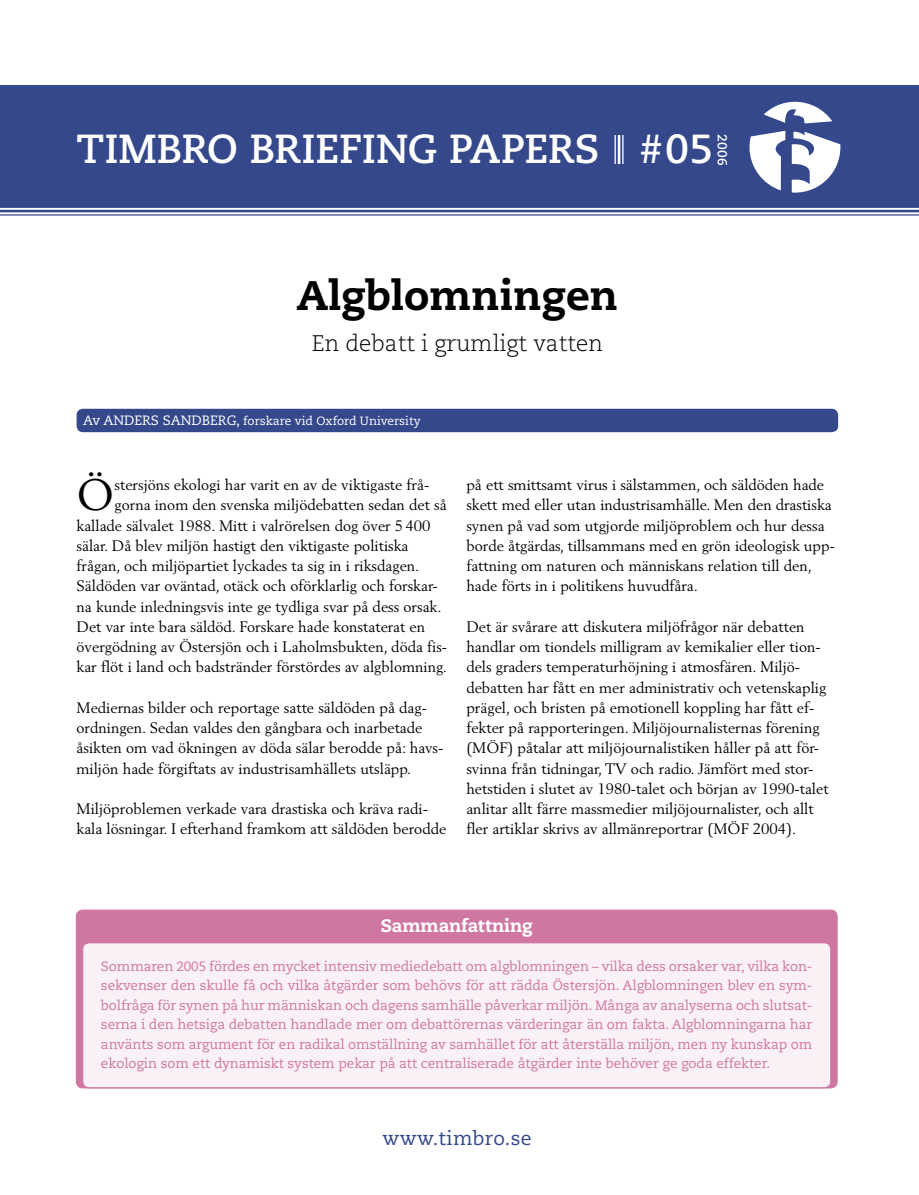
<style>
.page{position:relative;width:919px;height:1195px;background:#fff}
.page>*{position:absolute;margin:0;border:0;box-sizing:border-box;transform-origin:0 0}
.brödtext__Berling_10_13_5{font:43.5px "Berling";color:#000}
.rubrik__Artikel{font:800 41.25px "Caecilia";color:#000}
.t1{font:700 40.5px "Caecilia";letter-spacing:-.005em;color:#fff}
.rubrik__Artikel_Under{font:300 22.5px "Caecilia";color:#000}
.t2{font:19.5px "Caecilia";letter-spacing:.02em;color:#35488b}
.t3{font:800 18px "Caecilia";letter-spacing:-.01em;color:#fff}
.brödtext__Berling_10_13_5-2{font:15px/20.2px "Berling";color:#000}
.t4{font:13.5px/19.5px "Caecilia";letter-spacing:-.005em;color:#d076a2;text-align:justify}
.t5{font:700 13.05px "Caecilia";color:#fff}
.t6{font:12px "Caecilia";color:#fff}
.s1{font-size:13.5px}
</style>
<div class="page">
<div style="left:76px;top:909px;width:761px;height:179px;background:#d076a2"></div>
<div style="left:82px;top:942px;width:749px;height:146px;background:#faf1f6"></div>
<div style="left:77px;top:409px;width:761px;height:23px;background:#35488b"></div>
<svg style="left:0;top:209px;width:918px;height:4px;background:#c4cadd"></svg>
<hr style="left:0;top:207px;width:918px;height:1px;background:#35488b">
<hr style="left:0;top:210px;width:918px;height:2px;background:#35488b">
<hr style="left:0;top:214px;width:918px;height:2px;background:#35488b">
<div style="left:0;top:85px;width:918px;height:122px;background:#35488b"></div>
<svg style="left:791px;top:131px;width:49px;height:62px"></svg>
<svg style="left:763px;top:102px;width:69px;height:21px"></svg>
<svg style="left:749px;top:131px;width:36px;height:59px"></svg>
<svg style="left:615px;top:135px;width:6px;height:29px"></svg>
<svg style="left:622px;top:135px;width:1px;height:29px"></svg>
<hr style="left:617px;top:135px;width:3px;height:29px;background:#fff">
<svg style="left:614px;top:135px;width:1px;height:29px"></svg>
<p class="t1" style="left:77px;top:125px;width:524px">TIMBRO BRIEFING PAPERS</p>
<p class="t1" style="left:639px;top:125px;width:76px">#05</p>
<p class="t5" style="left:730px;top:134px;width:33px;rotate:90deg">2006</p>
<p class="rubrik__Artikel" style="left:296px;top:270px;width:323px">Algblomningen</p>
<p class="rubrik__Artikel_Under" style="left:312px;top:330px;width:292px">En debatt i grumligt vatten</p>
<p class="t6" style="left:83px;top:414px;width:339px"><span class="s1">Av ANDERS SANDBERG,</span> forskare vid Oxford University</p>
<p class="brödtext__Berling_10_13_5" style="left:77px;top:469px;width:39px">Ö</p>
<p class="brödtext__Berling_10_13_5-2" style="left:114px;top:474px;width:316px">stersjöns ekologi har varit en av de viktigaste frå-</p>
<p class="brödtext__Berling_10_13_5-2" style="left:114px;top:495px;width:333px">gorna inom den svenska miljödebatten sedan det så</p>
<p class="brödtext__Berling_10_13_5-2" style="left:77px;top:515px;width:355px">kallade sälvalet 1988. Mitt i valrörelsen dog över 5 400</p>
<p class="brödtext__Berling_10_13_5-2" style="left:77px;top:535px;width:333px">sälar. Då blev miljön hastigt den viktigaste politiska</p>
<p class="brödtext__Berling_10_13_5-2" style="left:77px;top:555px;width:344px">frågan, och miljöpartiet lyckades ta sig in i riksdagen.</p>
<p class="brödtext__Berling_10_13_5-2" style="left:77px;top:576px;width:362px">Säldöden var oväntad, otäck och oförklarlig och forskar-</p>
<p class="brödtext__Berling_10_13_5-2" style="left:77px;top:596px;width:366px">na kunde inledningsvis inte ge tydliga svar på dess orsak.</p>
<p class="brödtext__Berling_10_13_5-2" style="left:77px;top:616px;width:350px">Det var inte bara säldöd. Forskare hade konstaterat en</p>
<p class="brödtext__Berling_10_13_5-2" style="left:77px;top:636px;width:372px">övergödning av Östersjön och i Laholmsbukten, döda fis-</p>
<p class="brödtext__Berling_10_13_5-2" style="left:77px;top:657px;width:372px">kar flöt i land och badstränder förstördes av algblomning.</p>
<p class="brödtext__Berling_10_13_5-2" style="left:77px;top:697px;width:368px">Mediernas bilder och reportage satte säldöden på dag&shy;ordningen. Sedan valdes den gångbara och inarbetade åsikten om vad ökningen av döda sälar berodde på: havs&shy;miljön hade förgiftats av industrisamhällets utsläpp.</p>
<p class="brödtext__Berling_10_13_5-2" style="left:77px;top:798px;width:371px">Miljöproblemen verkade vara drastiska och kräva radi&shy;kala lösningar. I efterhand framkom att säldöden berodde</p>
<p class="brödtext__Berling_10_13_5-2" style="left:466px;top:474px;width:370px">på ett smittsamt virus i sälstammen, och säldöden hade skett med eller utan industrisamhälle. Men den drastiska synen på vad som utgjorde miljöproblem och hur dessa borde åtgärdas, tillsammans med en grön ideologisk upp&shy;fattning om naturen och människans relation till den, hade förts in i politikens huvudfåra.</p>
<p class="brödtext__Berling_10_13_5-2" style="left:466px;top:616px;width:364px">Det är svårare att diskutera miljöfrågor när debatten handlar om tiondels milligram av kemikalier eller tion&shy;dels graders temperaturhöjning i atmosfären. Miljö&shy;debatten har fått en mer administrativ och vetenskaplig prägel, och bristen på emotionell koppling har fått ef&shy;fekter på rapporteringen. Miljöjournalisternas förening (MÖF) påtalar att miljöjournalistiken håller på att för&shy;svinna från tidningar, TV och radio. Jämfört med stor&shy;hetstiden i slutet av 1980-talet och början av 1990-talet anlitar allt färre massmedier miljöjournalister, och allt fler artiklar skrivs av allmänreportrar (MÖF 2004).</p>
<p class="t3" style="left:380px;top:915px;width:153px">Sammanfattning</p>
<p class="t4" style="left:101px;top:956px;width:713px">Sommaren 2005 fördes en mycket intensiv mediedebatt om algblomningen – vilka dess orsaker var, vilka kon&shy;sekvenser den skulle få och vilka åtgärder som behövs för att rädda Östersjön. Algblomningen blev en sym&shy;bolfråga för synen på hur människan och dagens samhälle påverkar miljön. Många av analyserna och slutsat&shy;serna i den hetsiga debatten handlade mer om debattörernas värderingar än om fakta. Algblomningarna har använts som argument för en radikal omställning av samhället för att återställa miljön, men ny kunskap om ekologin som ett dynamiskt system pekar på att centraliserade åtgärder inte behöver ge goda effekter.</p>
<p class="t2" style="left:382px;top:1127px;width:151px">www.timbro.se</p>
</div>
